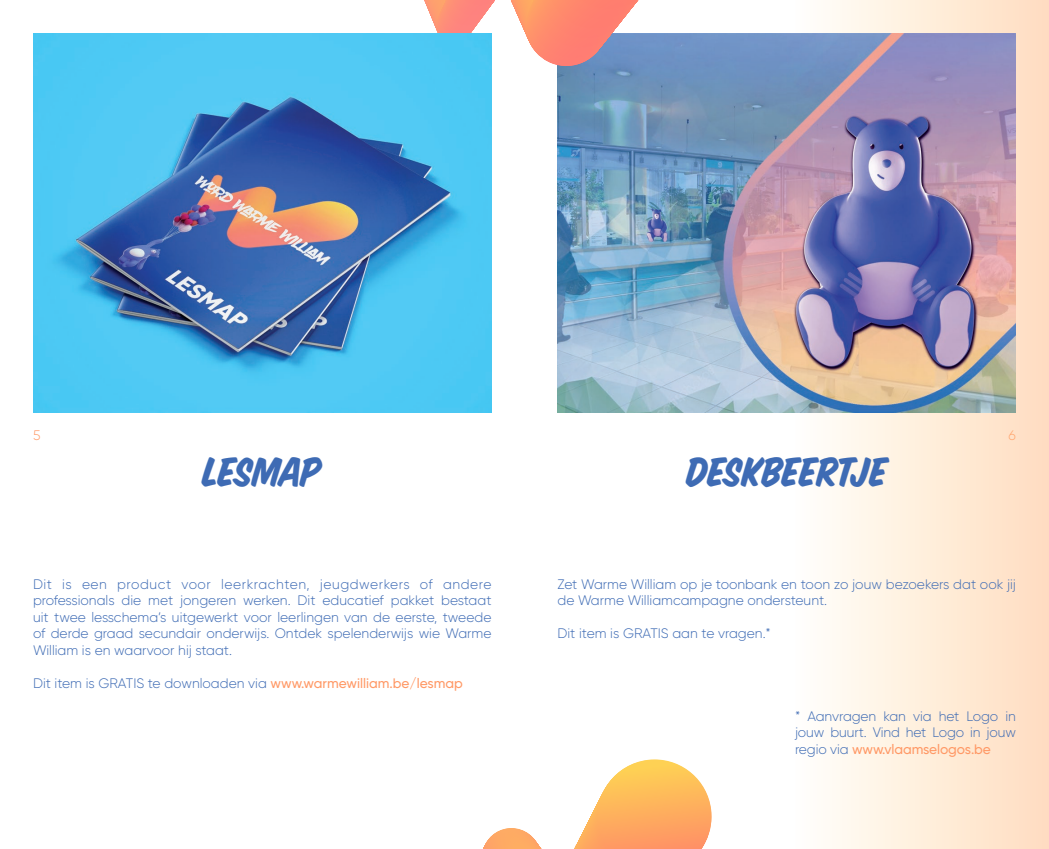
<style>
.page{position:relative;width:1049px;height:849px;background:#fff}
.page>*{position:absolute;margin:0;border:0;box-sizing:border-box;transform-origin:0 0}
.t1{font:45px "House Slant";letter-spacing:-.015em;color:#3e6bb4}
.t2{font:300 13.75px/16.5px "Gilroy";color:#3e6bb4;text-align:justify}
.t3{font:300 13.75px "Gilroy";color:#f96}
.s1{font-weight:500;color:#f96}
</style>
<div class="page">
<div style="left:795px;top:0;width:254px;height:848px;background:linear-gradient(to right,#fefffb,#ffddc0)"></div>
<img style="left:557px;top:33px;width:459px;height:379px">
<svg style="left:424px;top:0;width:245px;height:69px"></svg>
<svg style="left:483px;top:828px;width:58px;height:21px"></svg>
<svg style="left:574px;top:759px;width:138px;height:90px"></svg>
<img style="left:33px;top:33px;width:458px;height:379px">
<p class="t3" style="left:33px;top:427px;width:9px">5</p>
<p class="t3" style="left:1008px;top:427px;width:9px">6</p>
<p class="t1" style="left:203px;top:444px;width:120px">LESMAP</p>
<p class="t1" style="left:686px;top:444px;width:202px">DESKBEERTJE</p>
<p class="t2" style="left:33px;top:575px;width:460px">Dit is een product voor leerkrachten, jeugdwerkers of andere professionals die met jongeren werken. Dit educatief pakket bestaat uit twee lesschema’s uitgewerkt voor leerlingen van de eerste, tweede of derde graad secundair onderwijs. Ontdek spelenderwijs wie Warme William is en waarvoor hij staat.</p>
<p class="t2" style="left:33px;top:674px;width:431px">Dit item is GRATIS te downloaden via <span class="s1">www.warmewilliam.be/lesmap</span></p>
<p class="t2" style="left:557px;top:575px;width:460px">Zet Warme William op je toonbank en toon zo jouw bezoekers dat ook jij de Warme Williamcampagne ondersteunt.</p>
<p class="t2" style="left:557px;top:625px;width:215px">Dit item is GRATIS aan te vragen.*</p>
<p class="t2" style="left:795px;top:707px;width:222px">* Aanvragen kan via het Logo in jouw buurt. Vind het Logo in jouw regio via <span class="s1">www.vlaamselogos.be</span></p>
</div>
